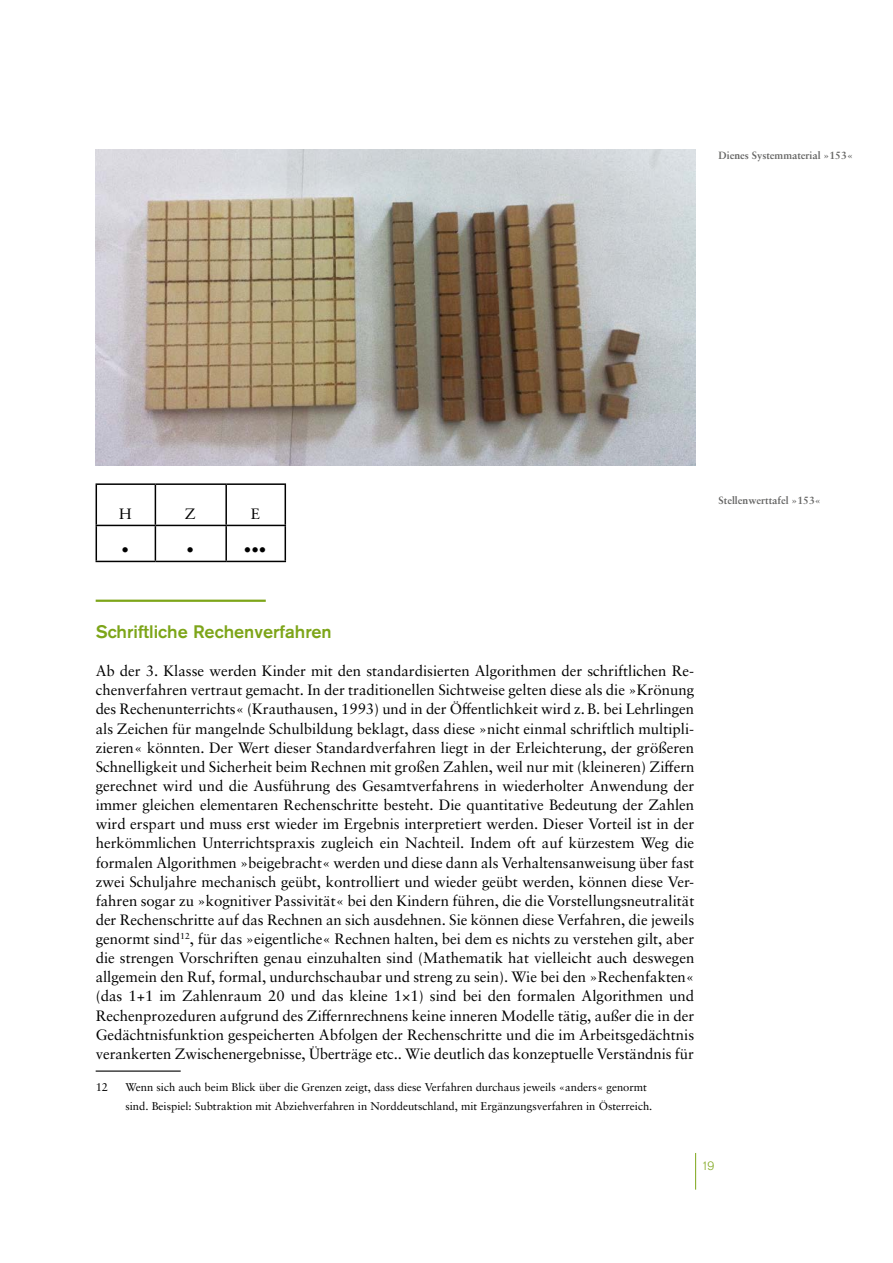
<style>
.page{position:relative;width:893px;height:1263px;background:#fff}
.page>*{position:absolute;margin:0;border:0;box-sizing:border-box;transform-origin:0 0}
.Überschrift_2_ohne_Nummer{font:500 18px "Akzidenz Grotesk Pro";color:#7da519}
.Lauftext{font:15px/19.2px "Sabon LT Pro";color:#000;text-align:justify}
.t1{font:700 15px "Sabon LT Pro";color:#000}
.t2{font:300 12px "Akzidenz Grotesk Pro";color:#7da519}
.Fußnoten_Text{font:11.25px/19.2px "Sabon LT Pro";color:#000}
.t3{font:700 10.5px "Sabon LT Pro";color:#636362}
</style>
<div class="page">
<hr style="left:695px;top:1153px;width:1px;height:36px;background:#7da519">
<hr style="left:96px;top:600px;width:170px;height:2px;background:#7da519">
<img style="left:96px;top:150px;width:599px;height:316px">
<hr style="left:96px;top:1070px;width:85px;height:2px;background:#000">
<hr style="left:96px;top:483px;width:59px;height:2px;background:#000">
<hr style="left:96px;top:485px;width:1px;height:40px;background:#000">
<hr style="left:155px;top:483px;width:71px;height:2px;background:#000">
<hr style="left:155px;top:485px;width:1px;height:40px;background:#000">
<hr style="left:226px;top:483px;width:60px;height:2px;background:#000">
<hr style="left:225px;top:485px;width:2px;height:40px;background:#000">
<hr style="left:285px;top:485px;width:1px;height:40px;background:#000">
<hr style="left:96px;top:525px;width:59px;height:1px;background:#000">
<hr style="left:96px;top:526px;width:1px;height:35px;background:#000">
<hr style="left:155px;top:525px;width:71px;height:1px;background:#000">
<hr style="left:155px;top:526px;width:1px;height:35px;background:#000">
<hr style="left:226px;top:525px;width:60px;height:1px;background:#000">
<hr style="left:225px;top:526px;width:2px;height:35px;background:#000">
<hr style="left:285px;top:526px;width:1px;height:35px;background:#000">
<hr style="left:96px;top:561px;width:59px;height:1px;background:#000">
<hr style="left:155px;top:561px;width:71px;height:1px;background:#000">
<hr style="left:226px;top:561px;width:60px;height:1px;background:#000">
<p class="t3" style="left:719px;top:149px;width:136px">Dienes Systemmaterial »153«</p>
<p class="Lauftext" style="left:119px;top:504px;width:14px">H</p>
<p class="Lauftext" style="left:185px;top:504px;width:12px">Z</p>
<p class="Lauftext" style="left:251px;top:504px;width:11px">E</p>
<p class="t1" style="left:122px;top:541px;width:9px">•</p>
<p class="t1" style="left:187px;top:541px;width:9px">•</p>
<p class="t1" style="left:244px;top:541px;width:24px">•••</p>
<p class="t3" style="left:719px;top:494px;width:104px">Stellenwerttafel »153«</p>
<h3 class="Überschrift_2_ohne_Nummer" style="left:96px;top:620px;width:237px">Schriftliche Rechenverfahren</h3>
<p class="Lauftext" style="left:96px;top:661px;width:600px">Ab der 3. Klasse werden Kinder mit den standardisierten Algorithmen der schriftlichen Re&shy;chenverfahren vertraut gemacht. In der traditionellen Sichtweise gelten diese als die »Krönung des Rechenunterrichts« (Krauthausen, 1993) und in der Öffentlichkeit wird z.B. bei Lehrlingen als Zeichen für mangelnde Schulbildung beklagt, dass diese »nicht einmal schriftlich multipli&shy;zieren« könnten. Der Wert dieser Standardverfahren liegt in der Erleichterung, der größeren Schnelligkeit und Sicherheit beim Rechnen mit großen Zahlen, weil nur mit (kleineren) Ziffern gerechnet wird und die Ausführung des Gesamtverfahrens in wiederholter Anwendung der immer gleichen elementaren Rechenschritte besteht. Die quantitative Bedeutung der Zahlen wird erspart und muss erst wieder im Ergebnis interpretiert werden. Dieser Vorteil ist in der herkömmlichen Unterrichtspraxis zugleich ein Nachteil. Indem oft auf kürzestem Weg die formalen Algorithmen »beigebracht« werden und diese dann als Verhaltensanweisung über fast zwei Schuljahre mechanisch geübt, kontrolliert und wieder geübt werden, können diese Ver&shy;fahren sogar zu »kognitiver Passivität« bei den Kindern führen, die die Vorstellungsneutralität der Rechenschritte auf das Rechnen an sich ausdehnen. Sie können diese Verfahren, die jeweils genormt sind<sup>12</sup>, für das »eigentliche« Rechnen halten, bei dem es nichts zu verstehen gilt, aber die strengen Vorschriften genau einzuhalten sind (Mathematik hat vielleicht auch deswegen allgemein den Ruf, formal, undurchschaubar und streng zu sein). Wie bei den »Rechenfakten« (das 1+1 im Zahlenraum 20 und das kleine 1×1) sind bei den formalen Algorithmen und Rechenprozeduren aufgrund des Ziffernrechnens keine inneren Modelle tätig, außer die in der Gedächtnisfunktion gespeicherten Abfolgen der Rechenschritte und die im Arbeitsgedächtnis verankerten Zwischenergebnisse, Überträge etc.. Wie deutlich das konzeptuelle Verständnis für</p>
<p class="Fußnoten_Text" style="left:96px;top:1077px;width:14px">12</p>
<p class="Fußnoten_Text" style="left:125px;top:1077px;width:528px">Wenn sich auch beim Blick über die Grenzen zeigt, dass diese Verfahren durchaus jeweils «anders« genormt sind. Beispiel: Subtraktion mit Abziehverfahren in Norddeutschland, mit Ergänzungsverfahren in Österreich.</p>
<p class="t2" style="left:702px;top:1158px;width:14px">19</p>
</div>
